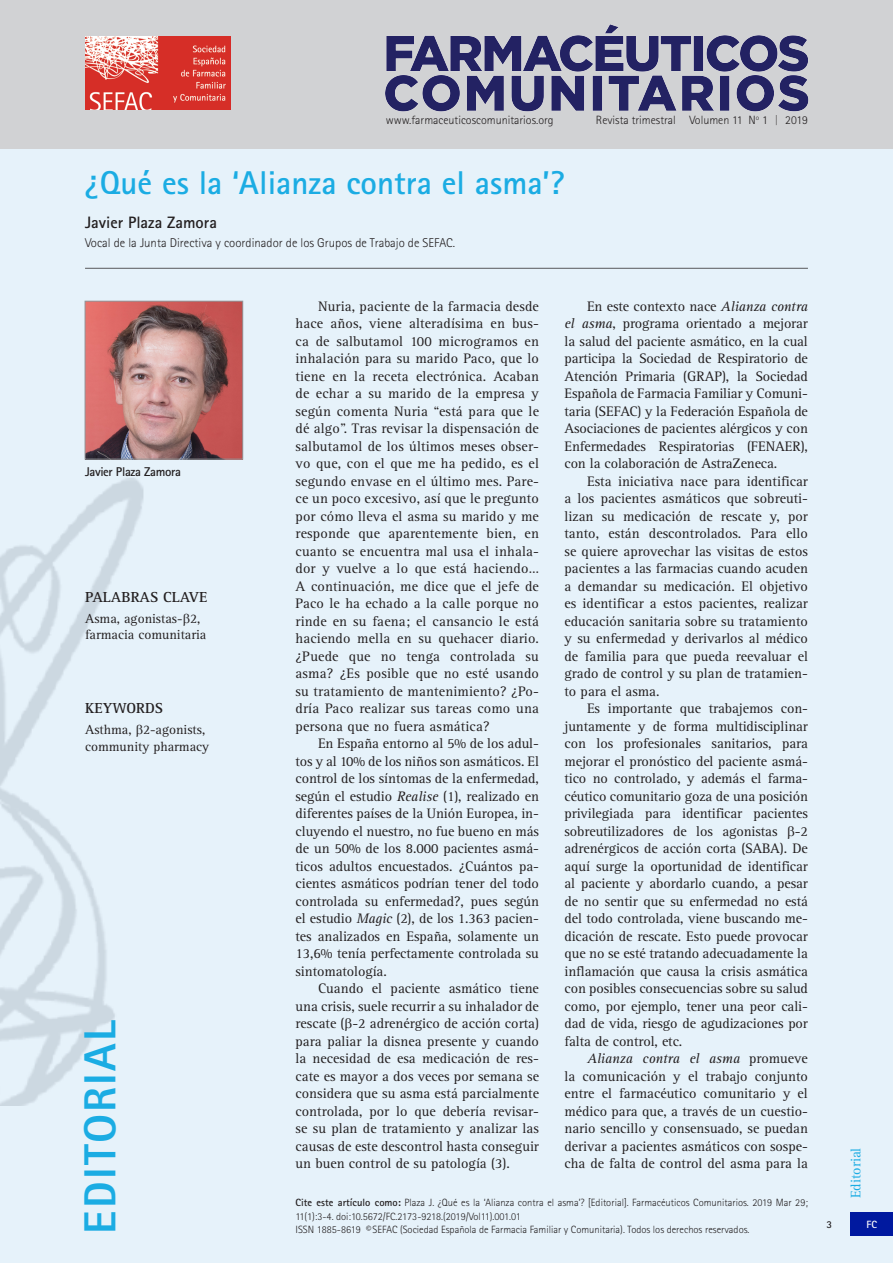
<style>
.page{position:relative;width:893px;height:1263px;background:#e6f2fa}
.page>*{position:absolute;margin:0;border:0;box-sizing:border-box;transform-origin:0 0}
.t0{font:800 45px "Rotis Sans Serif";letter-spacing:.05em;color:#1bace3}
.t0-2{font:700 33px "Rotis Sans Serif";color:#1bace3}
.autores{font:700 16.5px "Rotis Sans Serif";color:#231f20}
.tit_resumen{font:700 15px "Rotis Serif";color:#231f20}
.t1{font:14.25px/17.5px "Rotis Serif";color:#231f20;text-align:justify}
.t2{font:14.25px "Rotis Serif";color:#1bace3}
.tex_resumen{font:13.5px/16.5px "Rotis Serif";color:#231f20}
.autores_cargo{font:300 12.75px "Rotis Sans Serif";color:#231f20}
.texto_tabla_título{font:700 12.75px "Rotis Sans Serif";letter-spacing:-.025em;color:#231f20}
.t3{font:300 12px "Rotis Sans Serif";color:#231f20}
.Datos_bibliográficos{font:300 10.5px/13.5px "Rotis Sans Serif";color:#231f20}
.CABECERA{font:700 10.5px "Rotis Sans Serif";color:#fff}
.CABECERA-2{font:700 10.5px "Rotis Sans Serif";color:#231f20}
.s1{font-style:italic}
.s2{font-weight:700}
</style>
<div class="page">
<div style="left:850px;top:1212px;width:43px;height:23px;background:#00199f"></div>
<img style="left:0;top:355px;width:157px;height:750px">
<div style="left:0;top:0;width:893px;height:149px;background:#d1d2d4"></div>
<img style="left:385px;top:24px;width:424px;height:88px">
<img style="left:85px;top:37px;width:146px;height:73px">
<hr style="left:85px;top:268px;width:723px;height:1px;background:#57585a">
<img style="left:87px;top:303px;width:154px;height:154px">
<div style="left:85px;top:301px;width:158px;height:158px;border:1px solid #939598"></div>
<svg style="left:136px;top:725px;width:6px;height:12px"></svg>
<p class="t3" style="left:386px;top:113px;width:169px">www.farmaceuticoscomunitarios.org</p>
<p class="t3" style="left:596px;top:113px;width:173px">Revista trimestral Volumen 11 N<sup>o</sup> 1</p>
<p class="t3" style="left:785px;top:113px;width:24px">2019</p>
<p class="t0-2" style="left:85px;top:162px;width:481px">¿Qué es la ‘Alianza contra el asma’?</p>
<p class="autores" style="left:85px;top:211px;width:133px">Javier Plaza Zamora</p>
<p class="autores_cargo" style="left:85px;top:235px;width:372px">Vocal de la Junta Directiva y coordinador de los Grupos de Trabajo de SEFAC.</p>
<p class="texto_tabla_título" style="left:85px;top:464px;width:97px">Javier Plaza Zamora</p>
<p class="tit_resumen" style="left:85px;top:588px;width:124px">PALABRAS CLAVE</p>
<p class="tex_resumen" style="left:85px;top:611px;width:123px">Asma, agonistas- 2, farmacia comunitaria</p>
<p class="tit_resumen" style="left:85px;top:700px;width:80px">KEYWORDS</p>
<p class="tex_resumen" style="left:85px;top:722px;width:126px">Asthma, 2-agonists, community pharmacy</p>
<p class="t0" style="left:72px;top:1234px;width:215px;rotate:-90deg">EDITORIAL</p>
<p class="t1" style="left:296px;top:298px;width:245px;text-indent:22px">Nuria, paciente de la farmacia desde hace años, viene alteradísima en bus&shy;ca de salbutamol 100 microgramos en inhalación para su marido Paco, que lo tiene en la receta electrónica. Acaban de echar a su marido de la empresa y según comenta Nuria “está para que le dé algo”. Tras revisar la dispensación de salbutamol de los últimos meses obser&shy;vo que, con el que me ha pedido, es el segundo envase en el último mes. Pare&shy;ce un poco excesivo, así que le pregunto por cómo lleva el asma su marido y me responde que aparentemente bien, en cuanto se encuentra mal usa el inhala&shy;dor y vuelve a lo que está haciendo… A continuación, me dice que el jefe de Paco le ha echado a la calle porque no rinde en su faena; el cansancio le está haciendo mella en su quehacer diario. ¿Puede que no tenga controlada su asma? ¿Es posible que no esté usando su tratamiento de mantenimiento? ¿Po&shy;dría Paco realizar sus tareas como una persona que no fuera asmática?</p>
<p class="t1" style="left:296px;top:735px;width:245px;text-indent:22px">En España entorno al 5% de los adul&shy;tos y al 10% de los niños son asmáticos. El control de los síntomas de la enfermedad, según el estudio <span class="s1">Realise</span> (1), realizado en diferentes países de la Unión Europea, in&shy;cluyendo el nuestro, no fue bueno en más de un 50% de los 8.000 pacientes asmá&shy;ticos adultos encuestados. ¿Cuántos pa&shy;cientes asmáticos podrían tener del todo controlada su enfermedad?, pues según el estudio <span class="s1">Magic</span> (2), de los 1.363 pacien&shy;tes analizados en España, solamente un 13,6% tenía perfectamente controlada su sintomatología.</p>
<p class="t1" style="left:296px;top:980px;width:245px;text-indent:22px">Cuando el paciente asmático tiene una crisis, suele recurrir a su inhalador de rescate ( -2 adrenérgico de acción corta) para paliar la disnea presente y cuando la necesidad de esa medicación de res&shy;cate es mayor a dos veces por semana se considera que su asma está parcialmente controlada, por lo que debería revisar&shy;se su plan de tratamiento y analizar las causas de este descontrol hasta conseguir un buen control de su patología (3).</p>
<p class="t1" style="left:564px;top:298px;width:245px;text-indent:22px">En este contexto nace <span class="s1">Alianza contra el asma</span>, programa orientado a mejorar la salud del paciente asmático, en la cual participa la Sociedad de Respiratorio de Atención Primaria (GRAP), la Sociedad Española de Farmacia Familiar y Comuni&shy;taria (SEFAC) y la Federación Española de Asociaciones de pacientes alérgicos y con Enfermedades Respiratorias (FENAER), con la colaboración de AstraZeneca.</p>
<p class="t1" style="left:564px;top:473px;width:245px;text-indent:22px">Esta iniciativa nace para identificar a los pacientes asmáticos que sobreuti&shy;lizan su medicación de rescate y, por tanto, están descontrolados. Para ello se quiere aprovechar las visitas de estos pacientes a las farmacias cuando acuden a demandar su medicación. El objetivo es identificar a estos pacientes, realizar educación sanitaria sobre su tratamiento y su enfermedad y derivarlos al médico de familia para que pueda reevaluar el grado de control y su plan de tratamien&shy;to para el asma.</p>
<p class="t1" style="left:564px;top:700px;width:245px;text-indent:22px">Es importante que trabajemos con&shy;juntamente y de forma multidisciplinar con los profesionales sanitarios, para mejorar el pronóstico del paciente asmá&shy;tico no controlado, y además el farma&shy;céutico comunitario goza de una posición privilegiada para identificar pacientes sobreutilizadores de los agonistas -2 adrenérgicos de acción corta (SABA). De aquí surge la oportunidad de identificar al paciente y abordarlo cuando, a pesar de no sentir que su enfermedad no está del todo controlada, viene buscando me&shy;dicación de rescate. Esto puede provocar que no se esté tratando adecuadamente la inflamación que causa la crisis asmática con posibles consecuencias sobre su salud como, por ejemplo, tener una peor cali&shy;dad de vida, riesgo de agudizaciones por falta de control, etc.</p>
<p class="t1" style="left:564px;top:1050px;width:245px;text-indent:22px"><span class="s1">Alianza contra el asma</span> promueve la comunicación y el trabajo conjunto entre el farmacéutico comunitario y el médico para que, a través de un cuestio&shy;nario sencillo y consensuado, se puedan derivar a pacientes asmáticos con sospe&shy;cha de falta de control del asma para la</p>
<p class="Datos_bibliográficos" style="left:296px;top:1196px;width:514px"><span class="s2">Cite este artículo como:</span> Plaza J. ¿Qué es la ‘Alianza contra el asma’? [Editorial]. Farmacéuticos Comunitarios. 2019 Mar 29;<br>11(1):3-4. doi:10.5672/FC.2173-9218.(2019/Vol11).001.01</p>
<p class="Datos_bibliográficos" style="left:296px;top:1223px;width:455px">ISSN 1885-8619 © SEFAC (Sociedad Española de Farmacia Familiar y Comunitaria). Todos los derechos reservados.</p>
<p class="t2" style="left:848px;top:1198px;width:52px;rotate:-90deg">Editorial</p>
<p class="CABECERA-2" style="left:826px;top:1217px;width:7px">3</p>
<p class="CABECERA" style="left:866px;top:1217px;width:12px">FC</p>
</div>
